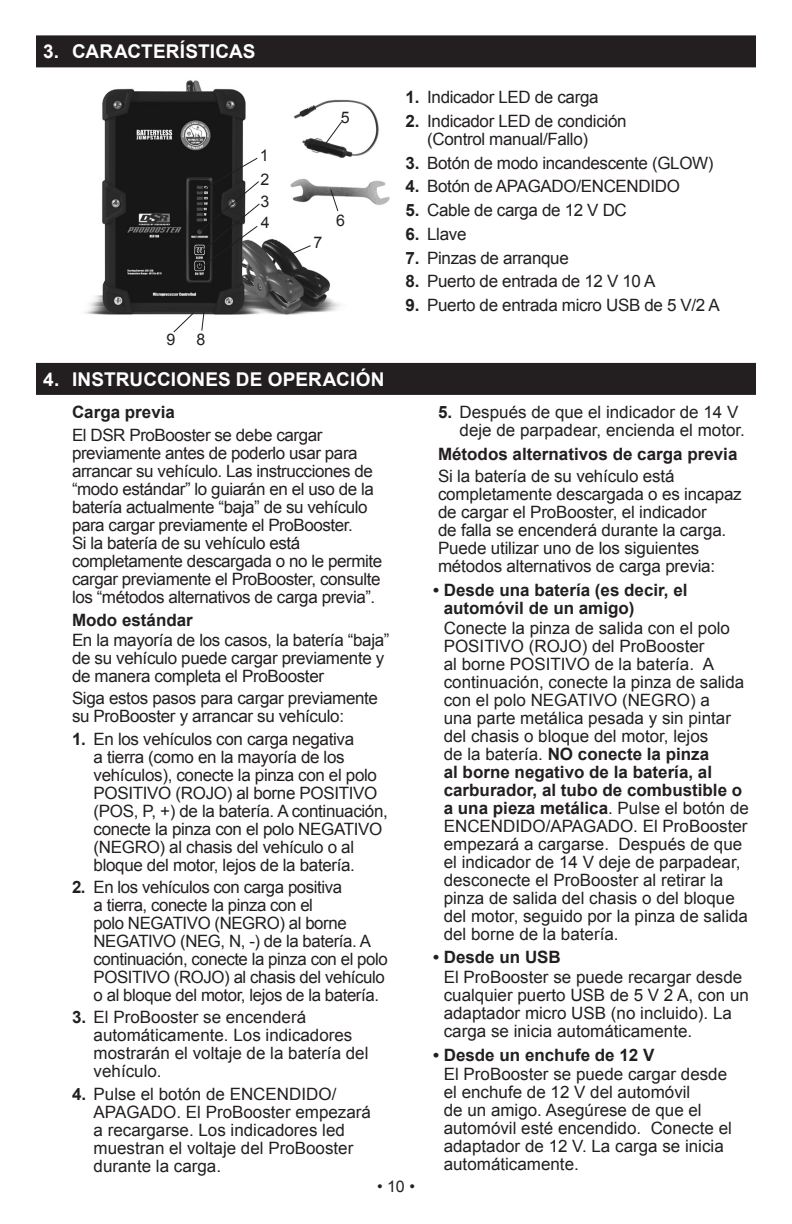
<style>
.page{position:relative;width:792px;height:1224px;background:#fff}
.page>*{position:absolute;margin:0;border:0;box-sizing:border-box;transform-origin:0 0}
.t1{font:700 19px "Arial";letter-spacing:.005em;color:#fff}
.Sub_Bullets_new{font:17px/18px "Arial";color:#231f20}
.No_bullet_copy_2col{font:17px/18px "Arial";letter-spacing:-.02em;color:#231f20}
.Sub_Bullets_new-2{font:17px/18px "Arial";letter-spacing:-.02em;color:#231f20}
.Sub_Bullets_new-3{font:17px/18px "Arial";letter-spacing:-.025em;color:#231f20}
.BOLD_CAPS_no_bullet{font:700 17px/18px "Arial";color:#231f20}
.t2{font:16px/23px "Arial";color:#231f20;text-align:justify}
.s1{font-weight:700}
</style>
<div class="page">
<div style="left:36px;top:35px;width:720px;height:32px;background:#231f20"></div>
<div style="left:36px;top:363px;width:720px;height:32px;background:#231f20"></div>
<img style="left:85px;top:80px;width:255px;height:235px">
<img style="left:291px;top:97px;width:88px;height:64px">
<img style="left:289px;top:176px;width:101px;height:31px">
<svg style="left:288px;top:244px;width:24px;height:12px"></svg>
<svg style="left:329px;top:188px;width:10px;height:24px"></svg>
<svg style="left:198px;top:157px;width:63px;height:112px"></svg>
<svg style="left:324px;top:120px;width:19px;height:25px"></svg>
<svg style="left:172px;top:311px;width:23px;height:22px"></svg>
<svg style="left:201px;top:311px;width:4px;height:20px"></svg>
<p class="t1" style="left:43px;top:39px;width:214px">3. CARACTERÍSTICAS</p>
<p class="t2" style="left:260px;top:145px;width:11px">1<br>2<br>3</p>
<p class="t2" style="left:261px;top:211px;width:10px">4</p>
<p class="t2" style="left:341px;top:106px;width:10px">5</p>
<p class="t2" style="left:313px;top:231px;width:10px">7</p>
<p class="t2" style="left:336px;top:209px;width:10px">6</p>
<p class="t2" style="left:166px;top:328px;width:10px">9</p>
<p class="t2" style="left:197px;top:328px;width:10px">8</p>
<p class="t1" style="left:43px;top:367px;width:343px">4. INSTRUCCIONES DE OPERACIÓN</p>
<p class="BOLD_CAPS_no_bullet" style="left:72px;top:404px;width:104px">Carga previa</p>
<p class="No_bullet_copy_2col" style="left:72px;top:426px;width:312px">El DSR ProBooster se debe cargar previamente antes de poderlo usar para arrancar su vehículo. Las instrucciones de “modo estándar” lo guiarán en el uso de la batería actualmente “baja” de su vehículo para cargar previamente el ProBooster.<br>Si la batería de su vehículo está completamente descargada o no le permite cargar previamente el ProBooster, consulte los “métodos alternativos de carga previa”.</p>
<p class="BOLD_CAPS_no_bullet" style="left:72px;top:612px;width:122px">Modo estándar</p>
<p class="No_bullet_copy_2col" style="left:72px;top:631px;width:319px">En la mayoría de los casos, la batería “baja” de su vehículo puede cargar previamente y de manera completa el ProBooster</p>
<p class="No_bullet_copy_2col" style="left:72px;top:689px;width:308px">Siga estos pasos para cargar previamente su ProBooster y arrancar su vehículo:</p>
<p class="Sub_Bullets_new-2" style="left:94px;top:730px;width:296px;text-indent:-22px"><span class="s1">1.</span> En los vehículos con carga negativa<br>a tierra (como en la mayoría de los vehículos), conecte la pinza con el polo POSITIVO (ROJO) al borne POSITIVO (POS, P, +) de la batería. A continuación, conecte la pinza con el polo NEGATIVO (NEGRO) al chasis del vehículo o al bloque del motor, lejos de la batería.</p>
<p class="Sub_Bullets_new-3" style="left:94px;top:878px;width:296px;text-indent:-22px"><span class="s1">2.</span> En los vehículos con carga positiva<br>a tierra, conecte la pinza con el<br>polo NEGATIVO (NEGRO) al borne NEGATIVO (NEG, N, -) de la batería. A continuación, conecte la pinza con el polo POSITIVO (ROJO) al chasis del vehículo o al bloque del motor, lejos de la batería.</p>
<p class="Sub_Bullets_new" style="left:94px;top:1008px;width:276px;text-indent:-22px"><span class="s1">3.</span> El ProBooster se encenderá automáticamente. Los indicadores mostrarán el voltaje de la batería del vehículo.</p>
<p class="Sub_Bullets_new" style="left:94px;top:1085px;width:279px;text-indent:-22px"><span class="s1">4.</span> Pulse el botón de ENCENDIDO/<br>APAGADO. El ProBooster empezará a recargarse. Los indicadores led muestran el voltaje del ProBooster durante la carga.</p>
<p class="Sub_Bullets_new-2" style="left:406px;top:88px;width:195px"><span class="s1">1.</span> Indicador LED de carga</p>
<p class="Sub_Bullets_new-2" style="left:427px;top:112px;width:201px;text-indent:-22px"><span class="s1">2.</span> Indicador LED de condición (Control manual/Fallo)</p>
<p class="Sub_Bullets_new-2" style="left:406px;top:154px;width:310px"><span class="s1">3.</span> Botón de modo incandescente (GLOW)</p>
<p class="Sub_Bullets_new-2" style="left:406px;top:177px;width:276px"><span class="s1">4.</span> Botón de APAGADO/ENCENDIDO</p>
<p class="Sub_Bullets_new-2" style="left:406px;top:201px;width:223px"><span class="s1">5.</span> Cable de carga de 12 V DC</p>
<p class="Sub_Bullets_new" style="left:406px;top:225px;width:62px"><span class="s1">6.</span> Llave</p>
<p class="Sub_Bullets_new-2" style="left:406px;top:249px;width:165px"><span class="s1">7.</span> Pinzas de arranque</p>
<p class="Sub_Bullets_new-2" style="left:406px;top:273px;width:251px"><span class="s1">8.</span> Puerto de entrada de 12 V 10 A</p>
<p class="Sub_Bullets_new-2" style="left:406px;top:296px;width:316px"><span class="s1">9.</span> Puerto de entrada micro USB de 5 V/2 A</p>
<p class="Sub_Bullets_new" style="left:460px;top:404px;width:287px;text-indent:-22px"><span class="s1">5.</span> Después de que el indicador de 14 V deje de parpadear, encienda el motor.</p>
<p class="BOLD_CAPS_no_bullet" style="left:438px;top:446px;width:301px">Métodos alternativos de carga previa</p>
<p class="No_bullet_copy_2col" style="left:438px;top:468px;width:305px">Si la batería de su vehículo está completamente descargada o es incapaz de cargar el ProBooster, el indicador<br>de falla se encenderá durante la carga.<br>Puede utilizar uno de los siguientes métodos alternativos de carga previa:</p>
<p class="BOLD_CAPS_no_bullet" style="left:444px;top:582px;width:245px;text-indent:-10px">• Desde una batería (es decir, el automóvil de un amigo)</p>
<p class="Sub_Bullets_new" style="left:444px;top:619px;width:307px">Conecte la pinza de salida con el polo POSITIVO (ROJO) del ProBooster<br>al borne POSITIVO de la batería. A continuación, conecte la pinza de salida con el polo NEGATIVO (NEGRO) a<br>una parte metálica pesada y sin pintar del chasis o bloque del motor, lejos<br>de la batería. <span class="s1">NO conecte la pinza<br>al borne negativo de la batería, al carburador, al tubo de combustible o a una pieza metálica</span>. Pulse el botón de ENCENDIDO/APAGADO. El ProBooster empezará a cargarse. Después de que el indicador de 14 V deje de parpadear, desconecte el ProBooster al retirar la pinza de salida del chasis o del bloque del motor, seguido por la pinza de salida del borne de la batería.</p>
<p class="BOLD_CAPS_no_bullet" style="left:433px;top:949px;width:129px">• Desde un USB</p>
<p class="Sub_Bullets_new" style="left:444px;top:968px;width:307px">El ProBooster se puede recargar desde cualquier puerto USB de 5 V 2 A, con un adaptador micro USB (no incluido). La carga se inicia automáticamente.</p>
<p class="BOLD_CAPS_no_bullet" style="left:433px;top:1046px;width:223px">• Desde un enchufe de 12 V</p>
<p class="Sub_Bullets_new" style="left:444px;top:1065px;width:290px">El ProBooster se puede cargar desde el enchufe de 12 V del automóvil<br>de un amigo. Asegúrese de que el automóvil esté encendido. Conecte el adaptador de 12 V. La carga se inicia automáticamente.</p>
<p class="t2" style="left:377px;top:1176px;width:39px">• 10 •</p>
</div>
